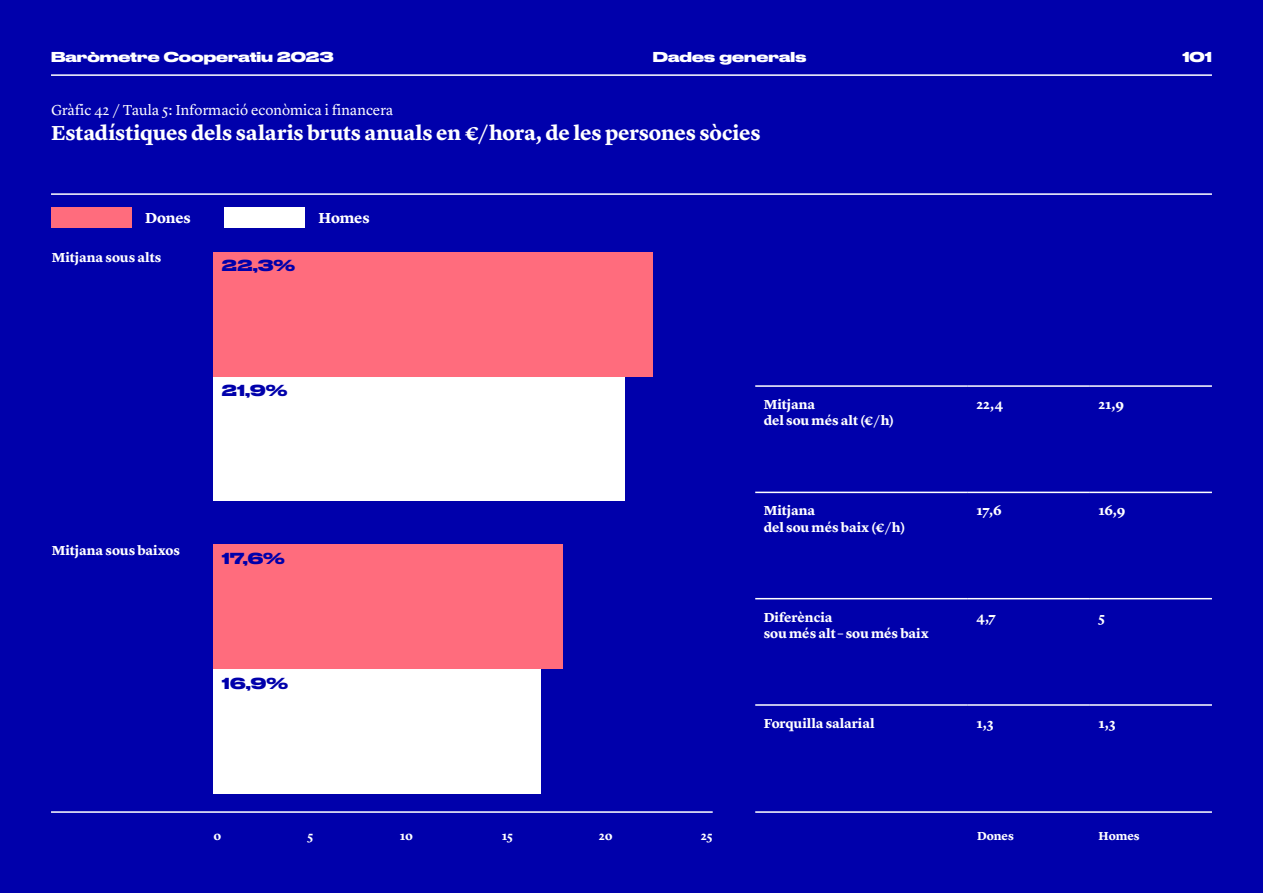
<style>
.page{position:relative;width:1263px;height:893px;background:#0000ab}
.page>*{position:absolute;margin:0;border:0;box-sizing:border-box;transform-origin:0 0}
.sub-subtítol_blanc{font:700 21px "Lyon Text";letter-spacing:-.005em;color:#fff}
.subtítol_blanc__nive{font:15px "Lyon Text";color:#fff}
.números_barres{font:700 15px "Druk Wide";letter-spacing:.005em;color:#0000ab}
.llegenda{font:700 15px "Lyon Text";letter-spacing:-.01em;color:#fff}
.eixos_gràfica{font:700 13.5px/16.2px "Lyon Text";color:#fff}
.títol_apartat_blanc{font:700 13.5px "Druk Wide";color:#fff}
.eixos_gràfica-2{font:700 12px "Lyon Text";letter-spacing:-.005em;color:#fff}
</style>
<div class="page">
<hr style="left:51px;top:74px;width:1161px;height:2px;background:#fff">
<hr style="left:51px;top:193px;width:1161px;height:2px;background:#fff">
<hr style="left:51px;top:811px;width:662px;height:2px;background:#fff">
<hr style="left:755px;top:811px;width:457px;height:2px;background:#fff">
<div style="left:51px;top:207px;width:81px;height:21px;background:#ff6c7d"></div>
<div style="left:224px;top:207px;width:81px;height:21px;background:#fff"></div>
<hr style="left:755px;top:385px;width:213px;height:2px;background:#fff">
<hr style="left:968px;top:385px;width:122px;height:2px;background:#fff">
<hr style="left:1090px;top:385px;width:122px;height:2px;background:#fff">
<hr style="left:1090px;top:492px;width:122px;height:1px;background:#fff">
<hr style="left:755px;top:492px;width:213px;height:1px;background:#fff">
<hr style="left:968px;top:492px;width:122px;height:1px;background:#fff">
<hr style="left:755px;top:598px;width:213px;height:1px;background:#fff">
<hr style="left:755px;top:704px;width:213px;height:2px;background:#fff">
<hr style="left:968px;top:598px;width:122px;height:1px;background:#fff">
<hr style="left:1090px;top:598px;width:122px;height:1px;background:#fff">
<hr style="left:968px;top:704px;width:122px;height:2px;background:#fff">
<hr style="left:1090px;top:704px;width:122px;height:2px;background:#fff">
<div style="left:213px;top:669px;width:328px;height:124px;background:#fff"></div>
<div style="left:213px;top:544px;width:350px;height:125px;background:#ff6c7d"></div>
<div style="left:213px;top:376px;width:412px;height:125px;background:#fff"></div>
<div style="left:213px;top:252px;width:440px;height:124px;background:#ff6c7d"></div>
<p class="títol_apartat_blanc" style="left:51px;top:46px;width:284px">Baròmetre Cooperatiu 2023</p>
<p class="títol_apartat_blanc" style="left:1182px;top:46px;width:31px">101</p>
<p class="títol_apartat_blanc" style="left:653px;top:46px;width:155px">Dades generals</p>
<p class="subtítol_blanc__nive" style="left:51px;top:98px;width:344px">Gràfic 42 / Taula 5: Informació econòmica i financera</p>
<p class="sub-subtítol_blanc" style="left:51px;top:116px;width:711px">Estadístiques dels salaris bruts anuals en €/hora, de les persones sòcies</p>
<p class="llegenda" style="left:145px;top:207px;width:47px">Dones</p>
<p class="llegenda" style="left:318px;top:207px;width:53px">Homes</p>
<p class="eixos_gràfica" style="left:52px;top:248px;width:111px">Mitjana sous alts</p>
<p class="números_barres" style="left:222px;top:253px;width:75px">22,3%</p>
<p class="números_barres" style="left:222px;top:378px;width:67px">21,9%</p>
<p class="eixos_gràfica" style="left:52px;top:541px;width:130px">Mitjana sous baixos</p>
<p class="números_barres" style="left:222px;top:546px;width:64px">17,6%</p>
<p class="números_barres" style="left:222px;top:671px;width:68px">16,9%</p>
<p class="eixos_gràfica-2" style="left:213px;top:826px;width:9px">0</p>
<p class="eixos_gràfica-2" style="left:307px;top:826px;width:7px">5</p>
<p class="eixos_gràfica-2" style="left:400px;top:826px;width:15px">10</p>
<p class="eixos_gràfica-2" style="left:502px;top:826px;width:13px">15</p>
<p class="eixos_gràfica-2" style="left:599px;top:826px;width:15px">20</p>
<p class="eixos_gràfica-2" style="left:701px;top:826px;width:13px">25</p>
<p class="eixos_gràfica" style="left:764px;top:395px;width:132px">Mitjana<br>del sou més alt (€/h)</p>
<p class="eixos_gràfica" style="left:976px;top:395px;width:28px">22,4</p>
<p class="eixos_gràfica" style="left:1098px;top:395px;width:27px">21,9</p>
<p class="eixos_gràfica" style="left:764px;top:502px;width:143px">Mitjana<br>del sou més baix (€/h)</p>
<p class="eixos_gràfica" style="left:976px;top:502px;width:27px">17,6</p>
<p class="eixos_gràfica" style="left:1098px;top:502px;width:28px">16,9</p>
<p class="eixos_gràfica" style="left:764px;top:608px;width:167px">Diferència<br>sou més alt – sou més baix</p>
<p class="eixos_gràfica" style="left:976px;top:608px;width:21px">4,7</p>
<p class="eixos_gràfica" style="left:1098px;top:608px;width:8px">5</p>
<p class="eixos_gràfica" style="left:764px;top:714px;width:112px">Forquilla salarial</p>
<p class="eixos_gràfica" style="left:976px;top:714px;width:19px">1,3</p>
<p class="eixos_gràfica" style="left:1098px;top:714px;width:19px">1,3</p>
<p class="eixos_gràfica-2" style="left:977px;top:826px;width:38px">Dones</p>
<p class="eixos_gràfica-2" style="left:1098px;top:826px;width:43px">Homes</p>
</div>
